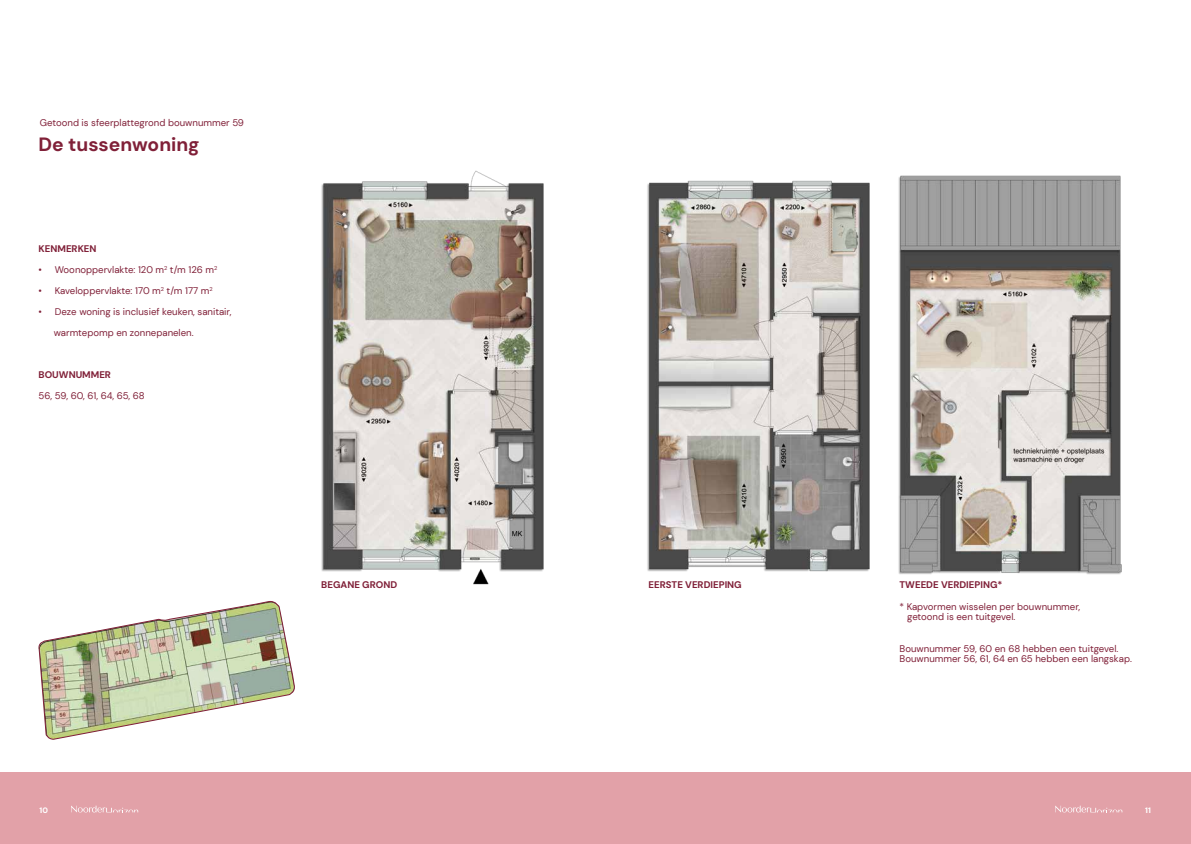
<style>
.page{position:relative;width:1191px;height:844px;background:#fff}
.page>*{position:absolute;margin:0;border:0;box-sizing:border-box;transform-origin:0 0}
.t1{font:700 19.25px "DM Sans 18 pt";color:#802038}
.t2{font:9.62px/10.5px "DM Sans";color:#802038}
.t3{font:700 9.62px "DM Sans 18 pt";color:#802038}
.t4{font:800 7.88px "DM Sans 18 pt";color:#fff}
</style>
<div class="page">
<div style="left:0;top:771px;width:1191px;height:72px;background:#e2a1a8"></div>
<svg style="left:71px;top:805px;width:67px;height:7px"></svg>
<svg style="left:1055px;top:805px;width:67px;height:7px"></svg>
<img style="left:321px;top:170px;width:223px;height:415px">
<img style="left:647px;top:180px;width:223px;height:392px">
<img style="left:898px;top:175px;width:224px;height:400px">
<img style="left:38px;top:601px;width:257px;height:139px">
<p class="t2" style="left:40px;top:117px;width:205px">Getoond is sfeerplattegrond bouwnummer 59</p>
<h1 class="t1" style="left:38px;top:132px;width:163px">De tussenwoning</h1>
<p class="t3" style="left:39px;top:243px;width:59px">KENMERKEN</p>
<p class="t2" style="left:39px;top:264px;width:180px">• Woonoppervlakte: 120 m<sup>2</sup> t/m 126 m<sup>2</sup></p>
<p class="t2" style="left:39px;top:285px;width:176px">• Kaveloppervlakte: 170 m<sup>2</sup> t/m 177 m<sup>2</sup></p>
<p class="t2" style="left:54px;top:301px;width:179px;line-height:21px;text-indent:-15px">• Deze woning is inclusief keuken, sanitair, warmtepomp en zonnepanelen.</p>
<p class="t3" style="left:39px;top:369px;width:74px">BOUWNUMMER</p>
<p class="t2" style="left:39px;top:390px;width:108px">56, 59, 60, 61, 64, 65, 68</p>
<p class="t3" style="left:321px;top:579px;width:77px">BEGANE GROND</p>
<p class="t3" style="left:648px;top:579px;width:95px">EERSTE VERDIEPING</p>
<p class="t3" style="left:899px;top:579px;width:104px">TWEEDE VERDIEPING*</p>
<p class="t2" style="left:907px;top:600px;width:175px;text-indent:-8px">* Kapvormen wisselen per bouwnummer, getoond is een tuitgevel.</p>
<p class="t2" style="left:899px;top:642px;width:234px">Bouwnummer 59, 60 en 68 hebben een tuitgevel.<br>Bouwnummer 56, 61, 64 en 65 hebben een langskap.</p>
<p class="t4" style="left:40px;top:804px;width:10px">10</p>
<p class="t4" style="left:1145px;top:805px;width:7px">11</p>
</div>
